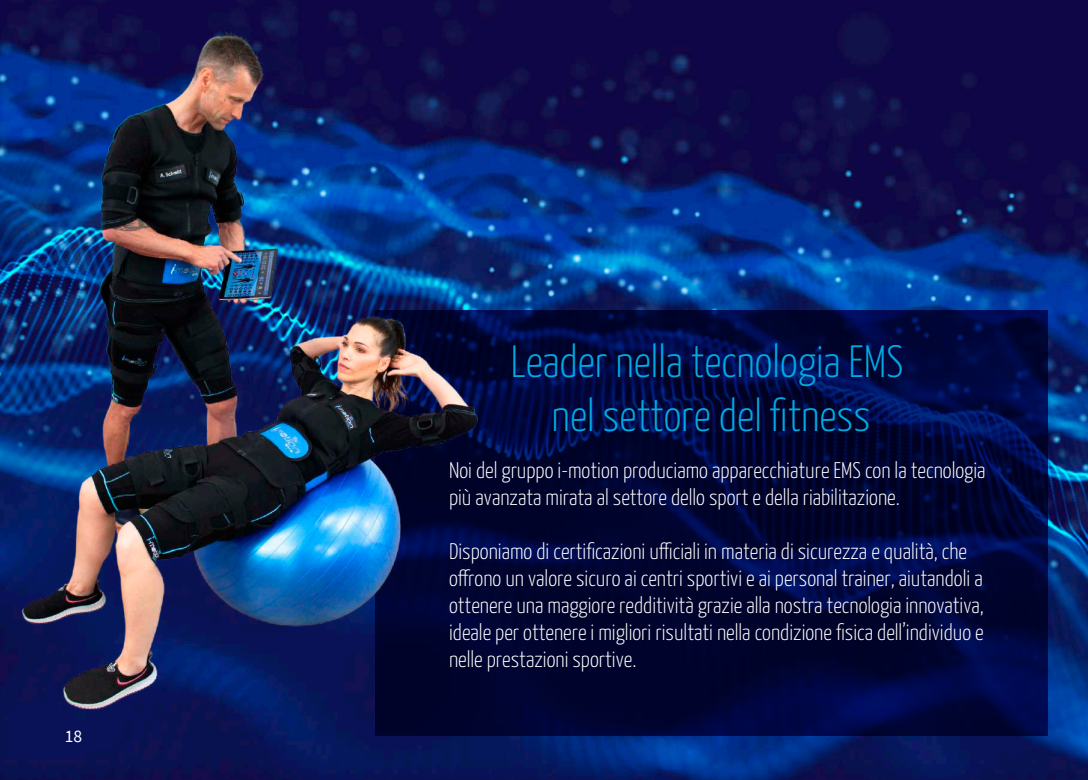
<style>
.page{position:relative;width:1088px;height:780px;background:#fff}
.page>*{position:absolute;margin:0;border:0;box-sizing:border-box;transform-origin:0 0}
.t1{font:300 45px/54px "Yanone Kaffeesatz";color:#00abe2;text-align:center}
.t2{font:300 22.5px/27px "Yanone Kaffeesatz";color:#fff}
.t3{font:17.5px "Source Sans Pro";color:#fff}
</style>
<div class="page">
<img style="left:0;top:0;width:1088px;height:780px">
<svg style="left:492px;top:310px;width:555px;height:425px;background:#000639"></svg>
<img style="left:18px;top:0;width:474px;height:780px">
<p class="t3" style="left:65px;top:724px;width:19px">18</p>
<h1 class="t1" style="left:511px;top:331px;width:394px">Leader nella tecnologia EMS nel settore del fitness</h1>
<p class="t2" style="left:449px;top:455px;width:538px">Noi del gruppo i-motion produciamo apparecchiature EMS con la tecnologia più avanzata mirata al settore dello sport e della riabilitazione.</p>
<p class="t2" style="left:449px;top:536px;width:536px">Disponiamo di certificazioni ufficiali in materia di sicurezza e qualità, che offrono un valore sicuro ai centri sportivi e ai personal trainer, aiutandoli a ottenere una maggiore redditività grazie alla nostra tecnologia innovativa, ideale per ottenere i migliori risultati nella condizione fisica dell’individuo e nelle prestazioni sportive.</p>
</div>
